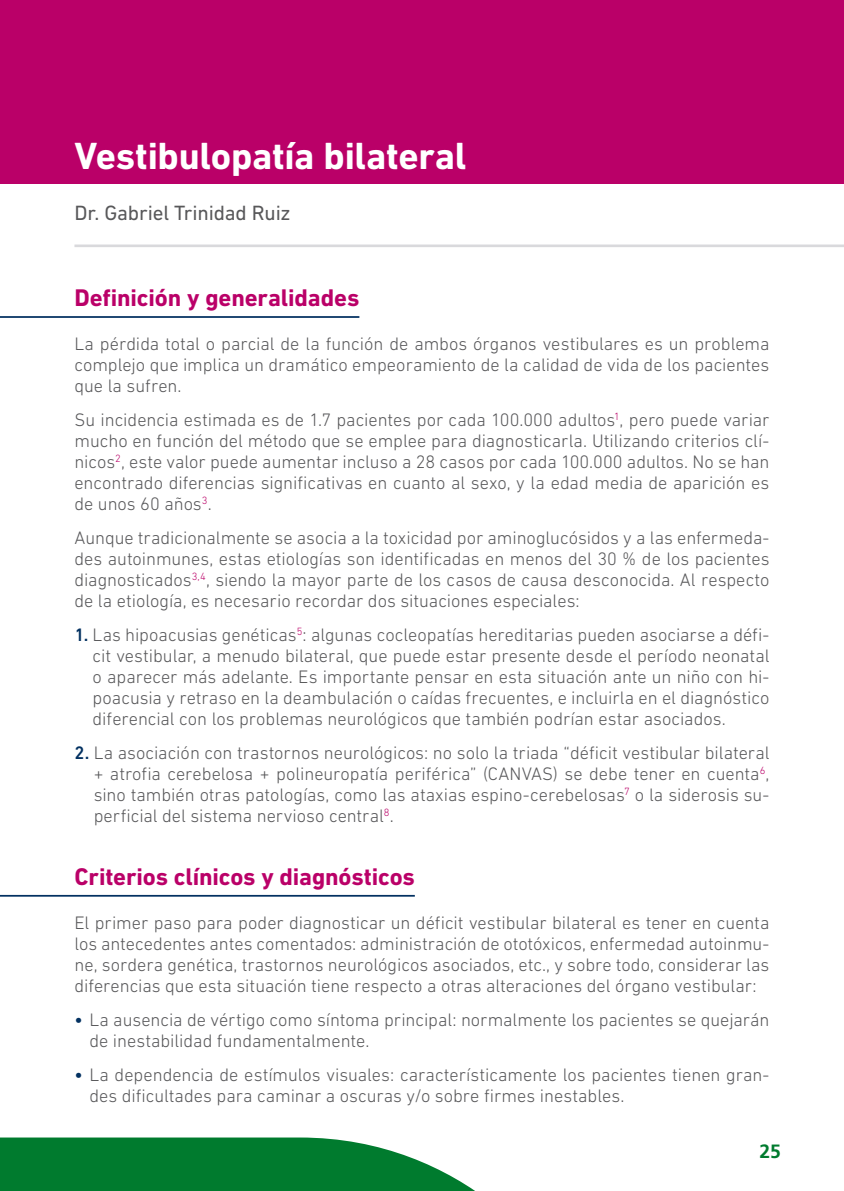
<style>
.page{position:relative;width:844px;height:1191px;background:#fff}
.page>*{position:absolute;margin:0;border:0;box-sizing:border-box;transform-origin:0 0}
.t1{font:700 38.5px "DIN Next LT Pro";letter-spacing:-.005em;color:#fff}
.t2{font:700 24.5px "DIN Next LT Pro";letter-spacing:-.005em;color:#ba0068}
.t3{font:21px "DIN Next LT Pro";letter-spacing:-.01em;color:#58585a}
.t4{font:700 19.25px "Frutiger LT Std";color:#007b2e}
.t5{font:300 18.38px/21px "DIN Next LT Pro";color:#58585a;text-align:justify}
.s1{font-weight:500;color:#033161}
</style>
<div class="page">
<svg style="left:0;top:1137px;width:475px;height:54px;background:#208b48"></svg>
<div style="left:0;top:0;width:843px;height:184px;background:#ba0068"></div>
<hr style="left:74px;top:244px;width:769px;height:3px;background:#d9d9dc">
<hr style="left:0;top:316px;width:359px;height:2px;background:#033161">
<hr style="left:0;top:895px;width:414px;height:1px;background:#033161">
<h1 class="t1" style="left:74px;top:133px;width:393px">Vestibulopatía bilateral</h1>
<p class="t3" style="left:74px;top:200px;width:217px">Dr. Gabriel Trinidad Ruiz</p>
<h2 class="t2" style="left:74px;top:283px;width:286px">Definición y generalidades</h2>
<p class="t5" style="left:74px;top:333px;width:696px">La pérdida total o parcial de la función de ambos órganos vestibulares es un problema complejo que implica un dramático empeoramiento de la calidad de vida de los pacientes que la sufren.</p>
<p class="t5" style="left:74px;top:409px;width:696px">Su incidencia estimada es de 1.7 pacientes por cada 100.000 adultos<sup>1</sup>, pero puede variar mucho en función del método que se emplee para diagnosticarla. Utilizando criterios clí&shy;nicos<sup>2</sup>, este valor puede aumentar incluso a 28 casos por cada 100.000 adultos. No se han encontrado diferencias significativas en cuanto al sexo, y la edad media de aparición es de unos 60 años<sup>3</sup>.</p>
<p class="t5" style="left:74px;top:527px;width:696px">Aunque tradicionalmente se asocia a la toxicidad por aminoglucósidos y a las enfermeda&shy;des autoinmunes, estas etiologías son identificadas en menos del 30 % de los pacientes diagnosticados<sup>3,4</sup>, siendo la mayor parte de los casos de causa desconocida. Al respecto de la etiología, es necesario recordar dos situaciones especiales:</p>
<p class="t5" style="left:93px;top:624px;width:678px;text-indent:-18px"><span class="s1">1.</span> Las hipoacusias genéticas<sup>5</sup>: algunas cocleopatías hereditarias pueden asociarse a défi&shy;cit vestibular, a menudo bilateral, que puede estar presente desde el período neonatal o aparecer más adelante. Es importante pensar en esta situación ante un niño con hi&shy;poacusia y retraso en la deambulación o caídas frecuentes, e incluirla en el diagnóstico diferencial con los problemas neurológicos que también podrían estar asociados.</p>
<p class="t5" style="left:94px;top:742px;width:677px;text-indent:-19px"><span class="s1">2.</span> La asociación con trastornos neurológicos: no solo la triada “déficit vestibular bilateral + atrofia cerebelosa + polineuropatía periférica” (CANVAS) se debe tener en cuenta<sup>6</sup>, sino también otras patologías, como las ataxias espino-cerebelosas<sup>7</sup> o la siderosis su&shy;perficial del sistema nervioso central<sup>8</sup>.</p>
<h2 class="t2" style="left:74px;top:862px;width:342px">Criterios clínicos y diagnósticos</h2>
<p class="t5" style="left:74px;top:912px;width:696px">El primer paso para poder diagnosticar un déficit vestibular bilateral es tener en cuenta los antecedentes antes comentados: administración de ototóxicos, enfermedad autoinmu&shy;ne, sordera genética, trastornos neurológicos asociados, etc., y sobre todo, considerar las diferencias que esta situación tiene respecto a otras alteraciones del órgano vestibular:</p>
<p class="t5" style="left:89px;top:1008px;width:681px;text-indent:-15px"><span class="s1">•</span> La ausencia de vértigo como síntoma principal: normalmente los pacientes se quejarán de inestabilidad fundamentalmente.</p>
<p class="t5" style="left:89px;top:1063px;width:681px;text-indent:-15px"><span class="s1">•</span> La dependencia de estímulos visuales: característicamente los pacientes tienen gran&shy;des dificultades para caminar a oscuras y/o sobre firmes inestables.</p>
<p class="t4" style="left:759px;top:1140px;width:23px">25</p>
</div>
